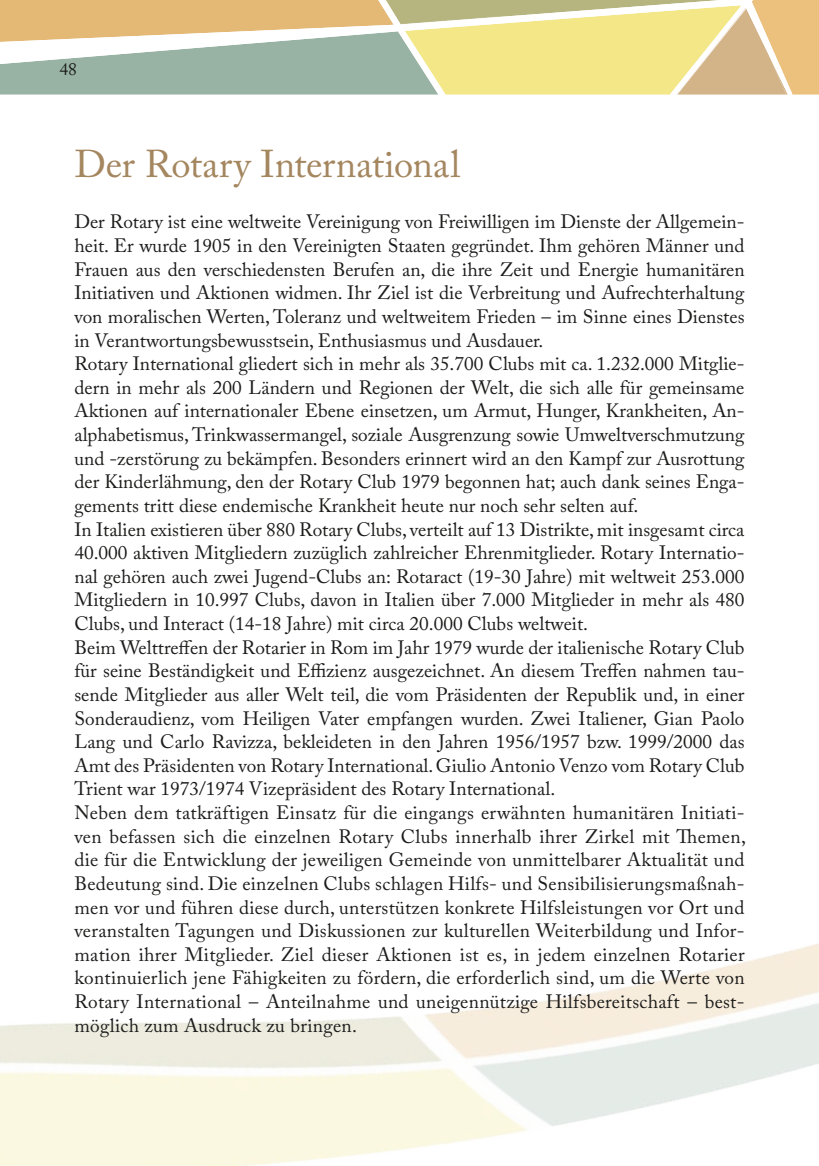
<style>
.page{position:relative;width:819px;height:1166px;background:#fff}
.page>*{position:absolute;margin:0;border:0;box-sizing:border-box;transform-origin:0 0}
.t1{font:38.5px "Adobe Caslon Pro";letter-spacing:-.005em;color:#a4865f}
.t2{font:19.25px/23.6px "Adobe Caslon Pro";color:#1c1c1b}
.t3{font:17.5px "Adobe Caslon Pro";color:#1c1c1b}
</style>
<div class="page">
<svg style="left:0;top:0;width:819px;height:95px;background:#d5cd9b"></svg>
<p class="t3" style="left:60px;top:59px;width:19px">48</p>
<h1 class="t1" style="left:74px;top:141px;width:387px">Der Rotary International</h1>
<p class="t2" style="left:74px;top:210px;width:673px">Der Rotary ist eine weltweite Vereinigung von Freiwilligen im Dienste der Allgemein&shy;heit. Er wurde 1905 in den Vereinigten Staaten gegründet. Ihm gehören Männer und Frauen aus den verschiedensten Berufen an, die ihre Zeit und Energie humanitären Initiativen und Aktionen widmen. Ihr Ziel ist die Verbreitung und Aufrechterhaltung von moralischen Werten, Toleranz und weltweitem Frieden – im Sinne eines Dienstes in Verantwortungsbewusstsein, Enthusiasmus und Ausdauer.<br>Rotary International gliedert sich in mehr als 35.700 Clubs mit ca. 1.232.000 Mitglie&shy;dern in mehr als 200 Ländern und Regionen der Welt, die sich alle für gemeinsame Aktionen auf internationaler Ebene einsetzen, um Armut, Hunger, Krankheiten, An&shy;alphabetismus, Trinkwassermangel, soziale Ausgrenzung sowie Umweltverschmutzung und -zerstörung zu bekämpfen. Besonders erinnert wird an den Kampf zur Ausrottung der Kinderlähmung, den der Rotary Club 1979 begonnen hat; auch dank seines Enga&shy;gements tritt diese endemische Krankheit heute nur noch sehr selten auf.<br>In Italien existieren über 880 Rotary Clubs, verteilt auf 13 Distrikte, mit insgesamt circa 40.000 aktiven Mitgliedern zuzüglich zahlreicher Ehrenmitglieder. Rotary Internatio&shy;nal gehören auch zwei Jugend-Clubs an: Rotaract (19-30 Jahre) mit weltweit 253.000<br>Mitgliedern in 10.997 Clubs, davon in Italien über 7.000 Mitglieder in mehr als 480<br>Clubs, und Interact (14-18 Jahre) mit circa 20.000 Clubs weltweit.<br>Beim Welttreffen der Rotarier in Rom im Jahr 1979 wurde der italienische Rotary Club für seine Beständigkeit und Effizienz ausgezeichnet. An diesem Treffen nahmen tau&shy;sende Mitglieder aus aller Welt teil, die vom Präsidenten der Republik und, in einer Sonderaudienz, vom Heiligen Vater empfangen wurden. Zwei Italiener, Gian Paolo Lang und Carlo Ravizza, bekleideten in den Jahren 1956/1957 bzw. 1999/2000 das Amt des Präsidenten von Rotary International. Giulio Antonio Venzo vom Rotary Club Trient war 1973/1974 Vizepräsident des Rotary International.<br>Neben dem tatkräftigen Einsatz für die eingangs erwähnten humanitären Initiati&shy;ven befassen sich die einzelnen Rotary Clubs innerhalb ihrer Zirkel mit Themen, die für die Entwicklung der jeweiligen Gemeinde von unmittelbarer Aktualität und Bedeutung sind. Die einzelnen Clubs schlagen Hilfs- und Sensibilisierungsmaßnah&shy;men vor und führen diese durch, unterstützen konkrete Hilfsleistungen vor Ort und veranstalten Tagungen und Diskussionen zur kulturellen Weiterbildung und Infor&shy;mation ihrer Mitglieder. Ziel dieser Aktionen ist es, in jedem einzelnen Rotarier kontinuierlich jene Fähigkeiten zu fördern, die erforderlich sind, um die Werte von Rotary International – Anteilnahme und uneigennützige Hilfsbereitschaft – best&shy;möglich zum Ausdruck zu bringen.</p>
</div>
